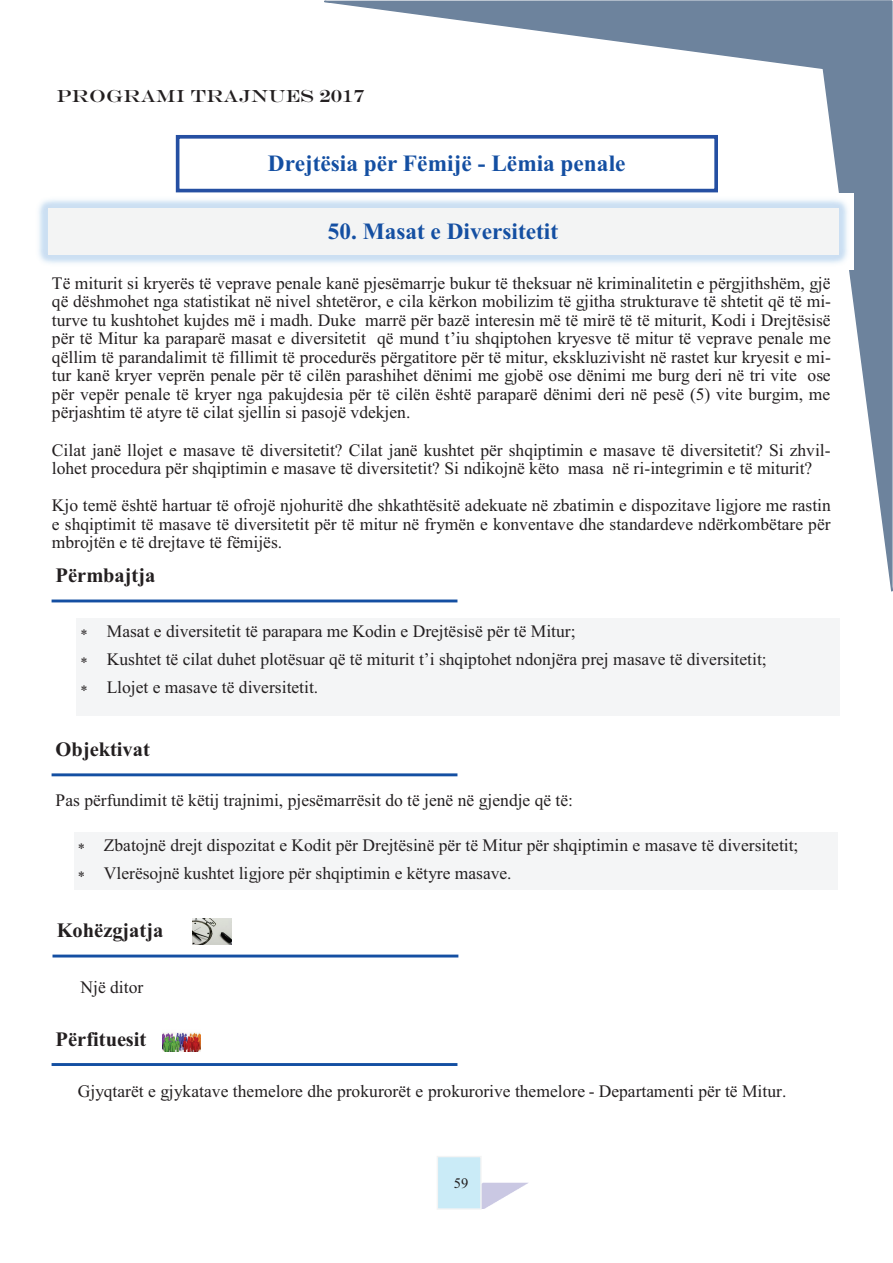
<style>
.page{position:relative;width:893px;height:1263px;background:#fff}
.page>*{position:absolute;margin:0;border:0;box-sizing:border-box;transform-origin:0 0}
.t1{font:700 23.25px "Times New Roman";color:#144fa2}
.t2{font:700 20.55px "Times New Roman";color:#231f20}
.t3{font:17.55px/18.6px "Times New Roman";color:#231f20}
.t4{font:17.55px "Engravers";color:#231f20}
.t5{font:14.55px "Times New Roman";color:#231f20}
</style>
<div class="page">
<svg style="left:302px;top:0;width:591px;height:603px"></svg>
<img style="left:482px;top:1182px;width:46px;height:27px">
<div style="left:437px;top:1156px;width:44px;height:53px;background:#caebf7"></div>
<div style="left:437px;top:1156px;width:45px;height:53px;border:1px solid #f3f4f4"></div>
<hr style="left:52px;top:599px;width:405px;height:3px;background:#144fa2">
<div style="left:76px;top:618px;width:764px;height:98px;background:#f4f5f6"></div>
<hr style="left:53px;top:954px;width:405px;height:3px;background:#144fa2">
<div style="left:74px;top:832px;width:764px;height:58px;background:#f4f5f6"></div>
<hr style="left:52px;top:773px;width:405px;height:3px;background:#144fa2">
<hr style="left:52px;top:1063px;width:405px;height:3px;background:#144fa2">
<img style="left:193px;top:918px;width:38px;height:27px">
<img style="left:163px;top:1032px;width:38px;height:20px">
<div style="left:178px;top:137px;width:538px;height:54px;background:#fff"></div>
<div style="left:176px;top:135px;width:542px;height:57px;border:4px solid #254fa2"></div>
<img style="left:39px;top:194px;width:814px;height:75px">
<div style="left:48px;top:209px;width:790px;height:46px;background:#f3f4f4"></div>
<p class="t4" style="left:57px;top:85px;width:309px">PROGRAMI TRAJNUES 2017</p>
<h1 class="t1" style="left:268px;top:146px;width:359px">Drejtësia për Fëmijë - Lëmia penale</h1>
<h1 class="t1" style="left:328px;top:214px;width:232px">50. Masat e Diversitetit</h1>
<p class="t3" style="left:52px;top:273px;width:781px;text-align:justify">Të miturit si kryerës të veprave penale kanë pjesëmarrje bukur të theksuar në kriminalitetin e përgjithshëm, gjë që dëshmohet nga statistikat në nivel shtetëror, e cila kërkon mobilizim të gjitha strukturave të shtetit që të mi&shy;turve tu kushtohet kujdes më i madh. Duke marrë për bazë interesin më të mirë të të miturit, Kodi i Drejtësisë për të Mitur ka paraparë masat e diversitetit që mund t’iu shqiptohen kryesve të mitur të veprave penale me qëllim të parandalimit të fillimit të procedurës përgatitore për të mitur, ekskluzivisht në rastet kur kryesit e mi&shy;tur kanë kryer veprën penale për të cilën parashihet dënimi me gjobë ose dënimi me burg deri në tri vite ose për vepër penale të kryer nga pakujdesia për të cilën është paraparë dënimi deri në pesë (5) vite burgim, me përjashtim të atyre të cilat sjellin si pasojë vdekjen.</p>
<p class="t3" style="left:52px;top:440px;width:780px">Cilat janë llojet e masave të diversitetit? Cilat janë kushtet për shqiptimin e masave të diversitetit? Si zhvil&shy;lohet procedura për shqiptimin e masave të diversitetit? Si ndikojnë këto masa në ri-integrimin e të miturit?</p>
<p class="t3" style="left:52px;top:496px;width:780px;text-align:justify">Kjo temë është hartuar të ofrojë njohuritë dhe shkathtësitë adekuate në zbatimin e dispozitave ligjore me rastin e shqiptimit të masave të diversitetit për të mitur në frymën e konventave dhe standardeve ndërkombëtare për mbrojtën e të drejtave të fëmijës.</p>
<p class="t2" style="left:56px;top:560px;width:101px">Përmbajtja</p>
<p class="t3" style="left:107px;top:617px;width:661px;line-height:27.9px">Masat e diversitetit të parapara me Kodin e Drejtësisë për të Mitur;<br>Kushtet të cilat duhet plotësuar që të miturit t’i shqiptohet ndonjëra prej masave të diversitetit;<br>Llojet e masave të diversitetit.</p>
<p class="t2" style="left:56px;top:734px;width:96px">Objektivat</p>
<p class="t3" style="left:56px;top:791px;width:519px">Pas përfundimit të këtij trajnimi, pjesëmarrësit do të jenë në gjendje që të:</p>
<p class="t3" style="left:104px;top:830px;width:696px;line-height:27.9px">Zbatojnë drejt dispozitat e Kodit për Drejtësinë për të Mitur për shqiptimin e masave të diversitetit;<br>Vlerësojnë kushtet ligjore për shqiptimin e këtyre masave.</p>
<p class="t2" style="left:57px;top:916px;width:108px">Kohëzgjatja</p>
<p class="t3" style="left:81px;top:977px;width:64px">Një ditor</p>
<p class="t2" style="left:56px;top:1024px;width:92px">Përfituesit</p>
<p class="t3" style="left:78px;top:1082px;width:710px">Gjyqtarët e gjykatave themelore dhe prokurorët e prokurorive themelore - Departamenti për të Mitur.</p>
<p class="t5" style="left:454px;top:1172px;width:16px">59</p>
</div>
